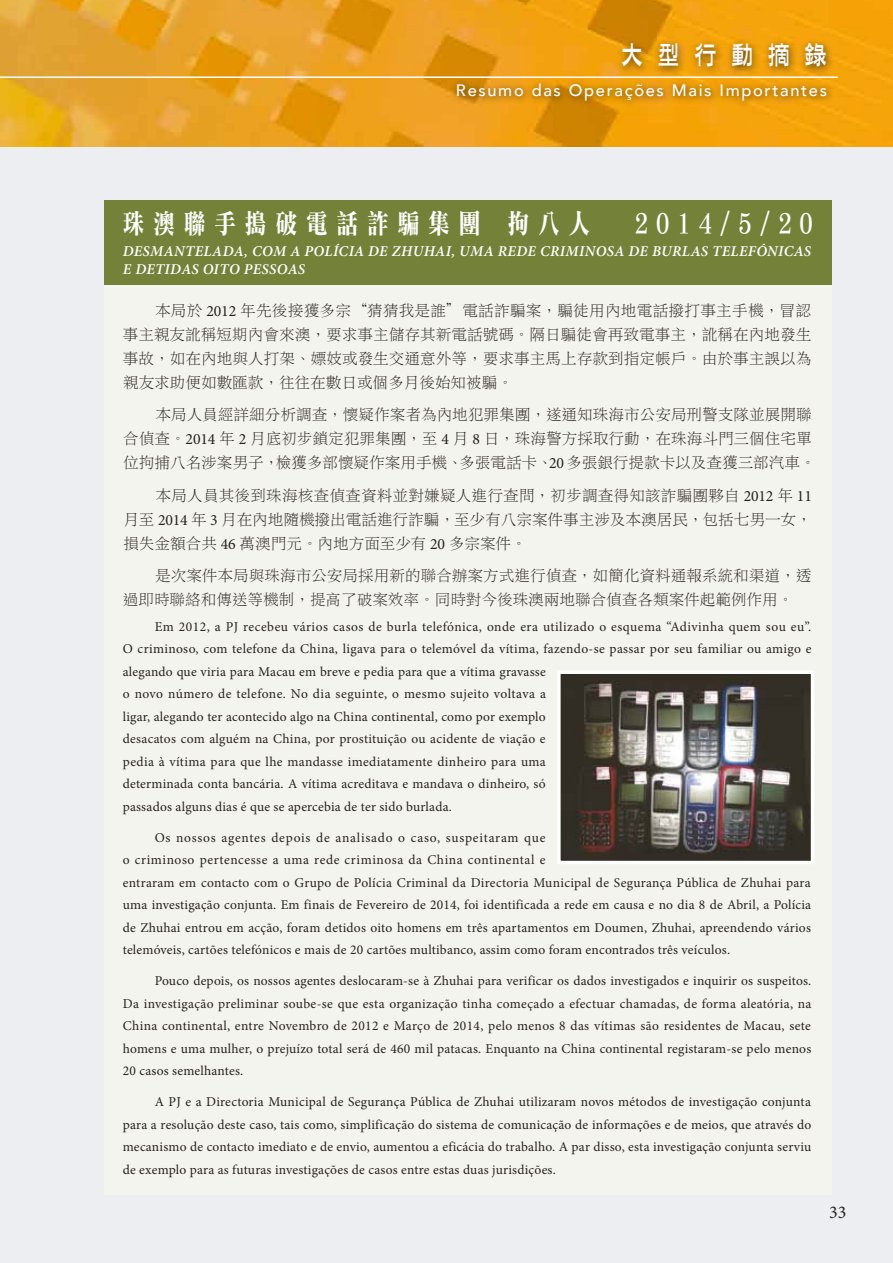
<style>
.page{position:relative;width:893px;height:1263px;background:#fff}
.page>*{position:absolute;margin:0;border:0;box-sizing:border-box;transform-origin:0 0}
.t1{font:27px "DF Li Song HK W7";letter-spacing:.415em;color:#fff;scale:.8 1}
.t2{font:25.5px "DF Ya Yi HK W6";letter-spacing:.6em;color:#fff;scale:.9 1}
.t3{font:18px "Minion Pro";color:#26211c}
.t4{font:500 16.5px "Avenir";letter-spacing:.1em;color:#fff}
.t5{font:15.75px/24px "DF Li Song HK W3";letter-spacing:-.01em;color:#26211c;text-align:justify}
.t6{font:italic 600 15px/18px "Minion Pro";letter-spacing:.025em;color:#fff}
.t7{font:13.5px/22.5px "Minion Pro";letter-spacing:.02em;color:#26211c}
.s1{font-family:"Minion Pro"}
</style>
<div class="page">
<div style="left:0;top:121px;width:893px;height:1142px;background:#eceef1"></div>
<img style="left:0;top:0;width:893px;height:146px">
<div style="left:616px;top:38px;width:218px;height:39px;background:#26211c;opacity:.8"></div>
<div style="left:450px;top:78px;width:385px;height:32px;background:#26211c;opacity:.8"></div>
<hr style="left:0;top:76px;width:838px;height:2px;background:#fff">
<div style="left:104px;top:232px;width:727px;height:963px;background:#f4f4ee"></div>
<div style="left:104px;top:200px;width:727px;height:85px;background:#748138"></div>
<img style="left:561px;top:674px;width:249px;height:186px">
<div style="left:557px;top:670px;width:257px;height:194px;border:3px solid #fff"></div>
<h2 class="t2" style="left:620px;top:41px;width:231px">大型行動摘錄</h2>
<p class="t4" style="left:456px;top:76px;width:373px">Resumo das Operações Mais Importantes</p>
<h1 class="t1" style="left:123px;top:209px;width:586px">珠澳聯手搗破電話詐騙集團 拘八人</h1>
<h1 class="t1" style="left:635px;top:209px;width:223px">2014/5/20</h1>
<p class="t6" style="left:123px;top:242px;width:690px">DESMANTELADA, COM A POLÍCIA DE ZHUHAI, UMA REDE CRIMINOSA DE BURLAS TELEFÓNICAS<br>E DETIDAS OITO PESSOAS</p>
<p class="t5" style="left:123px;top:298px;width:690px;text-indent:32px">本局於 <span class="s1">2012</span> 年先後接獲多宗“猜猜我是誰”電話詐騙案，騙徒用內地電話撥打事主手機，冒認事主親友訛稱短期內會來澳，要求事主儲存其新電話號碼。隔日騙徒會再致電事主，訛稱在內地發生事故，如在內地與人打架、嫖妓或發生交通意外等，要求事主馬上存款到指定帳戶。由於事主誤以為親友求助便如數匯款，往往在數日或個多月後始知被騙。</p>
<p class="t5" style="left:123px;top:402px;width:694px;text-align:left;text-indent:32px">本局人員經詳細分析調查，懷疑作案者為內地犯罪集團，遂通知珠海市公安局刑警支隊並展開聯合偵查。<span class="s1">2014</span> 年 <span class="s1">2</span> 月底初步鎖定犯罪集團，至 <span class="s1">4</span> 月 <span class="s1">8</span> 日，珠海警方採取行動，在珠海斗門三個住宅單位拘捕八名涉案男子，檢獲多部懷疑作案用手機、多張電話卡、<span class="s1">20</span>多張銀行提款卡以及查獲三部汽車。</p>
<p class="t5" style="left:123px;top:483px;width:690px;text-indent:32px">本局人員其後到珠海核查偵查資料並對嫌疑人進行查問，初步調查得知該詐騙團夥自 <span class="s1">2012</span> 年 <span class="s1">11</span>月至 <span class="s1">2014</span> 年 <span class="s1">3</span> 月在內地隨機撥出電話進行詐騙，至少有八宗案件事主涉及本澳居民，包括七男一女，損失金額合共 <span class="s1">46</span> 萬澳門元。內地方面至少有 <span class="s1">20</span> 多宗案件。</p>
<p class="t5" style="left:123px;top:563px;width:690px;text-indent:32px">是次案件本局與珠海市公安局採用新的聯合辦案方式進行偵查，如簡化資料通報系統和渠道，透過即時聯絡和傳送等機制，提高了破案效率。同時對今後珠澳兩地聯合偵查各類案件起範例作用。</p>
<p class="t7" style="left:123px;top:615px;width:690px;text-indent:32px">Em 2012, a PJ recebeu vários casos de burla telefónica, onde era utilizado o esquema “Adivinha quem sou eu”.<br>O criminoso, com telefone da China, ligava para o telemóvel da vítima, fazendo-se passar por seu familiar ou amigo e alegando que viria para Macau em breve e pedia para que a vítima gravasse<br>o novo número de telefone. No dia seguinte, o mesmo sujeito voltava a<br>ligar, alegando ter acontecido algo na China continental, como por exemplo<br>desacatos com alguém na China, por prostituição ou acidente de viação e<br>pedia à vítima para que lhe mandasse imediatamente dinheiro para uma<br>determinada conta bancária. A vítima acreditava e mandava o dinheiro, só<br>passados alguns dias é que se apercebia de ter sido burlada.</p>
<p class="t7" style="left:123px;top:826px;width:690px;text-indent:32px">Os nossos agentes depois de analisado o caso, suspeitaram que<br>o criminoso pertencesse a uma rede criminosa da China continental e<br>entraram em contacto com o Grupo de Polícia Criminal da Directoria Municipal de Segurança Pública de Zhuhai para uma investigação conjunta. Em finais de Fevereiro de 2014, foi identificada a rede em causa e no dia 8 de Abril, a Polícia de Zhuhai entrou em acção, foram detidos oito homens em três apartamentos em Doumen, Zhuhai, apreendendo vários telemóveis, cartões telefónicos e mais de 20 cartões multibanco, assim como foram encontrados três veículos.</p>
<p class="t7" style="left:123px;top:970px;width:690px;text-align:justify;text-indent:32px">Pouco depois, os nossos agentes deslocaram-se à Zhuhai para verificar os dados investigados e inquirir os suspeitos.<br>Da investigação preliminar soube-se que esta organização tinha começado a efectuar chamadas, de forma aleatória, na China continental, entre Novembro de 2012 e Março de 2014, pelo menos 8 das vítimas são residentes de Macau, sete homens e uma mulher, o prejuízo total será de 460 mil patacas. Enquanto na China continental registaram-se pelo menos 20 casos semelhantes.</p>
<p class="t7" style="left:123px;top:1091px;width:690px;text-align:justify;text-indent:32px">A PJ e a Directoria Municipal de Segurança Pública de Zhuhai utilizaram novos métodos de investigação conjunta para a resolução deste caso, tais como, simplificação do sistema de comunicação de informações e de meios, que através do mecanismo de contacto imediato e de envio, aumentou a eficácia do trabalho. A par disso, esta investigação conjunta serviu de exemplo para as futuras investigações de casos entre estas duas jurisdições.</p>
<h3 class="t3" style="left:829px;top:1200px;width:19px">33</h3>
</div>
